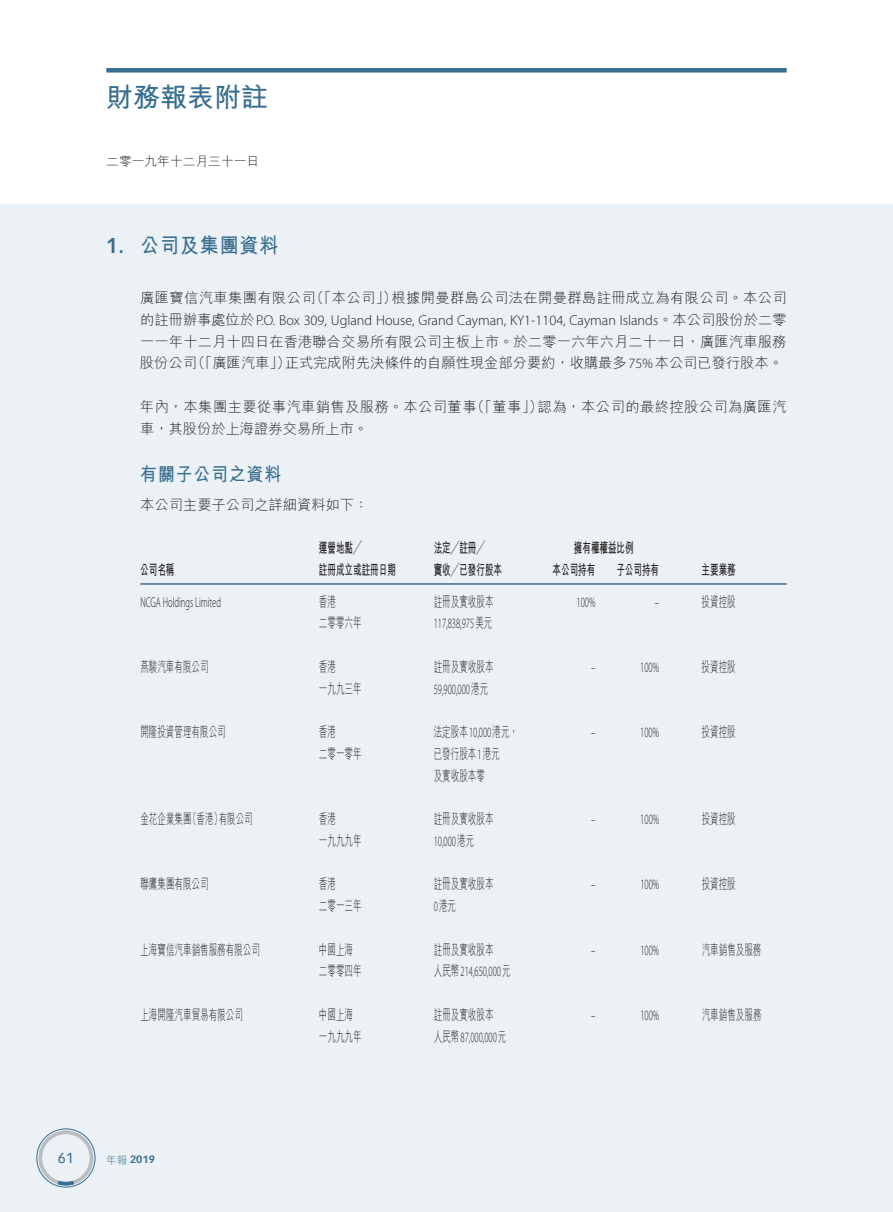
<style>
.page{position:relative;width:893px;height:1212px;background:#fff}
.page>*{position:absolute;margin:0;border:0;box-sizing:border-box;transform-origin:0 0}
.t1{font:700 27px "M Hei HK";color:#386e8f}
.t2{font:700 21px "M Hei HK";letter-spacing:.05em;color:#386e8f;scale:.9 1}
.t3{font:700 21px "Vectora LT Std";color:#386e8f;scale:.9 1}
.t4{font:700 18.75px "M Hei HK";letter-spacing:.05em;color:#386e8f;scale:.9 1}
.t5{font:300 14.25px "M Hei HK";color:#231f20;scale:.6 1}
.t6{font:300 14.25px/21.8px "M Hei HK";color:#231f20;text-align:right}
.t7{font:300 14.25px "Myriad Pro";color:#231f20;scale:.6 1}
.t8{font:300 14.25px/21.8px "M Hei HK";letter-spacing:.03em;color:#231f20}
.t9{font:300 14.25px "Myriad Pro";color:#231f20}
.t10{font:700 14.25px "M Hei HK";color:#231f20;scale:.6 1}
.t11{font:14.25px "Vectora LT Std";color:#386e8f}
.t12{font:300 12.75px "M Hei HK";color:#231f20}
.t13{font:700 10.5px "Vectora LT Std";color:#386e8f}
.s1{font-family:"M Hei HK"}
.s2{font-family:"Myriad Pro"}
.s3{font-family:"M Hei HK";font-weight:300}
</style>
<div class="page">
<div style="left:0;top:204px;width:892px;height:1008px;background:#ebf1f5"></div>
<div style="left:106px;top:68px;width:681px;height:5px;background:#386e8f"></div>
<svg style="left:38px;top:1130px;width:55px;height:55px"></svg>
<div style="left:37px;top:1128px;width:58px;height:59px;border:1px solid #386e8f;border-radius:50%"></div>
<hr style="left:140px;top:583px;width:647px;height:2px;background:#386e8f">
<h1 class="t1" style="left:106px;top:77px;width:163px">財務報表附註</h1>
<p class="t12" style="left:106px;top:155px;width:154px">二零一九年十二月三十一日</p>
<h2 class="t3" style="left:106px;top:232px;width:21px">1.</h2>
<h2 class="t2" style="left:140px;top:230px;width:155px">公司及集團資料</h2>
<p class="t6" style="left:310px;top:287px;width:89px">（「本公司」）</p>
<p class="t8" style="left:140px;top:287px;width:177px">廣匯寶信汽車集團有限公司</p>
<p class="t9" style="left:140px;top:311px;width:648px"><span class="s1">的註冊辦事處位於</span>PO. . Box 309, Ugland House, Grand Cayman, KY1-1104, Cayman Islands<span class="s1">。本公司股份於二零</span></p>
<p class="t6" style="left:140px;top:330px;width:648px">一一年十二月十四日在香港聯合交易所有限公司主板上市。於二零一六年六月二十一日，廣匯汽車服務正式完成附先決條件的自願性現金部分要約，收購最多<span class="s2">75%</span>本公司已發行股本。</p>
<p class="t8" style="left:391px;top:287px;width:397px">根據開曼群島公司法在開曼群島註冊成立為有限公司。本公司</p>
<p class="t6" style="left:191px;top:352px;width:101px">（「廣匯汽車」）</p>
<p class="t6" style="left:140px;top:352px;width:58px">股份公司</p>
<p class="t6" style="left:471px;top:395px;width:74px">（「董事」）</p>
<p class="t8" style="left:538px;top:395px;width:250px">認為，本公司的最終控股公司為廣匯汽</p>
<p class="t8" style="left:140px;top:395px;width:338px">年內，本集團主要從事汽車銷售及服務。本公司董事車，其股份於上海證券交易所上市。</p>
<h3 class="t4" style="left:140px;top:460px;width:158px">有關子公司之資料</h3>
<p class="t6" style="left:140px;top:493px;width:230px">本公司主要子公司之詳細資料如下：</p>
<p class="t10" style="left:319px;top:537px;width:73px">運營地點╱</p>
<p class="t10" style="left:434px;top:537px;width:87px">法定╱註冊╱</p>
<p class="t10" style="left:574px;top:537px;width:101px">擁有權權益比例</p>
<p class="t10" style="left:140px;top:559px;width:58px">公司名稱</p>
<p class="t10" style="left:319px;top:559px;width:130px">註冊成立或註冊日期</p>
<p class="t10" style="left:434px;top:559px;width:115px">實收╱已發行股本</p>
<p class="t10" style="left:553px;top:559px;width:73px">本公司持有</p>
<p class="t10" style="left:616px;top:559px;width:73px">子公司持有</p>
<p class="t10" style="left:702px;top:559px;width:58px">主要業務</p>
<p class="t7" style="left:140px;top:593px;width:136px">NCGA Holdings Limited</p>
<p class="t5" style="left:319px;top:594px;width:30px">香港</p>
<p class="t5" style="left:434px;top:594px;width:101px">註冊及實收股本</p>
<p class="t7" style="left:576px;top:593px;width:33px">100%</p>
<p class="t7" style="left:655px;top:593px;width:9px">–</p>
<p class="t5" style="left:702px;top:594px;width:58px">投資控股</p>
<p class="t5" style="left:319px;top:616px;width:73px">二零零六年</p>
<p class="t7" style="left:434px;top:615px;width:99px">117,838,975 <span class="s1">美元</span></p>
<p class="t5" style="left:140px;top:659px;width:116px">燕駿汽車有限公司</p>
<p class="t5" style="left:319px;top:659px;width:30px">香港</p>
<p class="t5" style="left:434px;top:659px;width:101px">註冊及實收股本</p>
<p class="t7" style="left:591px;top:658px;width:9px">–</p>
<p class="t7" style="left:640px;top:658px;width:33px">100%</p>
<p class="t5" style="left:702px;top:659px;width:58px">投資控股</p>
<p class="t5" style="left:319px;top:681px;width:73px">一九九三年</p>
<p class="t7" style="left:434px;top:680px;width:92px">59,900,000 <span class="s1">港元</span></p>
<p class="t5" style="left:140px;top:724px;width:144px">開隆投資管理有限公司</p>
<p class="t5" style="left:319px;top:724px;width:30px">香港</p>
<p class="t5" style="left:434px;top:724px;width:142px">法定股本 <span class="s2">10,000</span>港元，</p>
<p class="t7" style="left:591px;top:724px;width:9px">–</p>
<p class="t7" style="left:640px;top:724px;width:33px">100%</p>
<p class="t5" style="left:702px;top:724px;width:58px">投資控股</p>
<p class="t5" style="left:319px;top:746px;width:73px">二零一零年</p>
<p class="t5" style="left:434px;top:746px;width:112px">已發行股本 <span class="s2">1</span>港元</p>
<p class="t5" style="left:434px;top:768px;width:87px">及實收股本零</p>
<p class="t5" style="left:188px;top:811px;width:110px">（香港有限公司</p>
<p class="t5" style="left:214px;top:811px;width:16px">）</p>
<p class="t5" style="left:140px;top:811px;width:87px">金花企業集團</p>
<p class="t5" style="left:319px;top:811px;width:30px">香港</p>
<p class="t5" style="left:434px;top:811px;width:101px">註冊及實收股本</p>
<p class="t7" style="left:591px;top:811px;width:9px">–</p>
<p class="t7" style="left:640px;top:811px;width:33px">100%</p>
<p class="t5" style="left:702px;top:811px;width:58px">投資控股</p>
<p class="t5" style="left:319px;top:833px;width:73px">一九九九年</p>
<p class="t7" style="left:434px;top:832px;width:69px">10,000 <span class="s1">港元</span></p>
<p class="t5" style="left:140px;top:877px;width:116px">聯鷹集團有限公司</p>
<p class="t5" style="left:319px;top:877px;width:30px">香港</p>
<p class="t5" style="left:434px;top:877px;width:101px">註冊及實收股本</p>
<p class="t7" style="left:591px;top:876px;width:9px">–</p>
<p class="t7" style="left:640px;top:876px;width:33px">100%</p>
<p class="t5" style="left:702px;top:877px;width:59px">投資控股</p>
<p class="t5" style="left:319px;top:898px;width:73px">二零一三年</p>
<p class="t5" style="left:434px;top:898px;width:39px"><span class="s2">0</span>港元</p>
<p class="t5" style="left:140px;top:942px;width:201px">上海寶信汽車銷售服務有限公司</p>
<p class="t5" style="left:319px;top:942px;width:59px">中國上海</p>
<p class="t5" style="left:434px;top:942px;width:101px">註冊及實收股本</p>
<p class="t7" style="left:591px;top:941px;width:9px">–</p>
<p class="t7" style="left:640px;top:941px;width:33px">100%</p>
<p class="t5" style="left:702px;top:942px;width:101px">汽車銷售及服務</p>
<p class="t5" style="left:319px;top:964px;width:73px">二零零四年</p>
<p class="t7" style="left:434px;top:963px;width:130px"><span class="s1">人民幣</span> 214,650,000<span class="s1">元</span></p>
<p class="t5" style="left:140px;top:1007px;width:172px">上海開隆汽車貿易有限公司</p>
<p class="t5" style="left:319px;top:1007px;width:59px">中國上海</p>
<p class="t5" style="left:434px;top:1007px;width:101px">註冊及實收股本</p>
<p class="t7" style="left:591px;top:1006px;width:9px">–</p>
<p class="t7" style="left:640px;top:1006px;width:33px">100%</p>
<p class="t5" style="left:702px;top:1007px;width:101px">汽車銷售及服務</p>
<p class="t5" style="left:319px;top:1029px;width:73px">一九九九年</p>
<p class="t7" style="left:434px;top:1028px;width:123px"><span class="s1">人民幣</span> 87,000,000<span class="s1">元</span></p>
<p class="t11" style="left:58px;top:1149px;width:17px">61</p>
<p class="t13" style="left:106px;top:1153px;width:50px"><span class="s3">年報</span> 2019</p>
</div>
